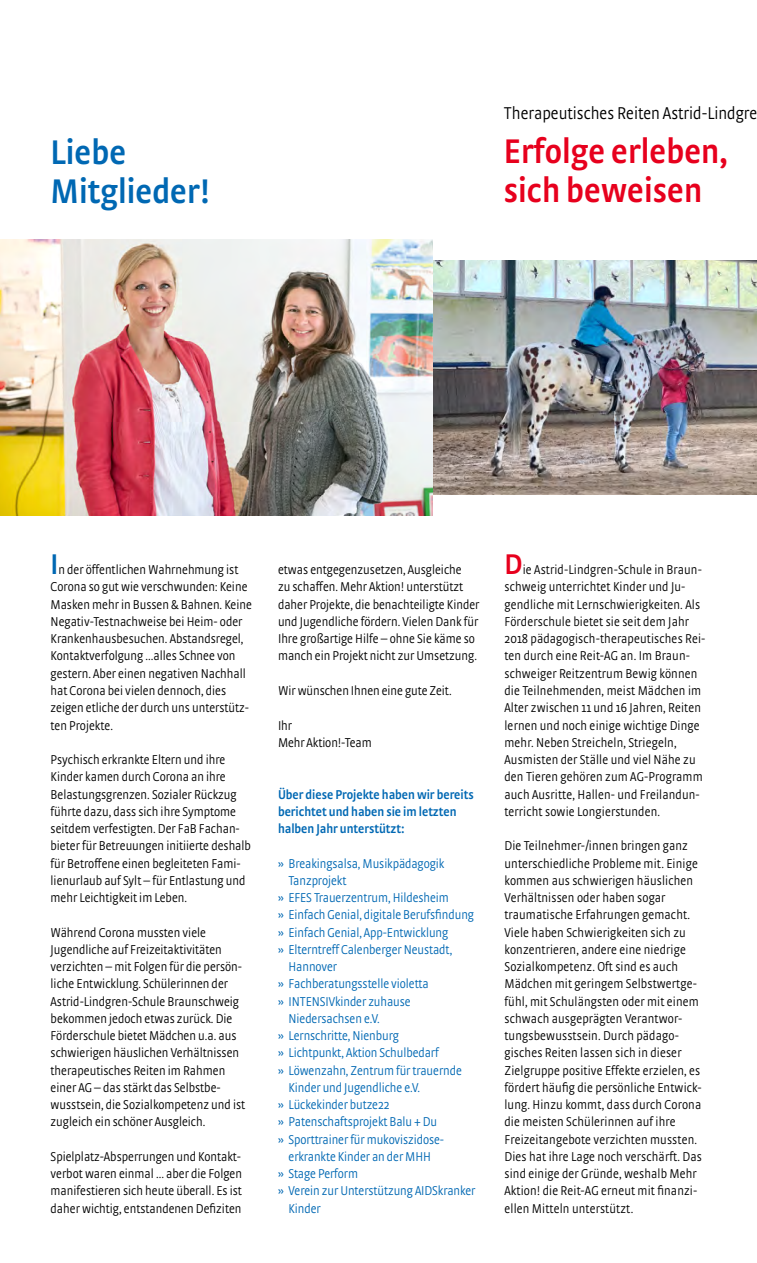
<style>
.page{position:relative;width:757px;height:1263px;background:#fff}
.page>*{position:absolute;margin:0;border:0;box-sizing:border-box;transform-origin:0 0}
.t1{font:600 36px/39px "Strada Cond";color:#e7001d}
.t2{font:600 36px/39px "Strada Cond";color:#0068b3}
.t3{font:600 30px "Strada Cond";color:#0068b3}
.t4{font:600 30px "Strada Cond";color:#e7001d}
.t5{font:300 18px "Strada Cond";color:#000}
.t6{font:300 13.5px/17.2px "Strada Cond";color:#000}
.t7{font:300 13.5px "Strada Cond";letter-spacing:-.005em;color:#0068b3}
.t8{font:600 13.5px/17.2px "Strada Cond";letter-spacing:-.005em;color:#0068b3}
</style>
<div class="page">
<img style="left:432px;top:261px;width:325px;height:234px">
<img style="left:0;top:240px;width:432px;height:276px">
<h1 class="t2" style="left:51px;top:131px;width:161px">Liebe<br>Mitglieder!</h1>
<h3 class="t5" style="left:504px;top:103px;width:255px">Therapeutisches Reiten Astrid-Lindgre</h3>
<h1 class="t1" style="left:504px;top:131px;width:226px">Erfolge erleben, sich beweisen</h1>
<h2 class="t3" style="left:51px;top:547px;width:9px">I</h2>
<p class="t6" style="left:51px;top:561px;width:203px;text-indent:8px">n der öffentlichen Wahrnehmung ist Corona so gut wie verschwunden: Keine Masken mehr in Bussen &amp; Bahnen. Keine Negativ-Testnachweise bei Heim- oder Krankenhausbesuchen. Abstandsregel, Kontaktverfolgung …alles Schnee von gestern. Aber einen negativen Nachhall hat Corona bei vielen dennoch, dies zeigen etliche der durch uns unterstütz&shy;ten Projekte.</p>
<p class="t6" style="left:51px;top:751px;width:202px">Psychisch erkrankte Eltern und ihre Kinder kamen durch Corona an ihre Belastungsgrenzen. Sozialer Rückzug führte dazu, dass sich ihre Symptome seitdem verfestigten. Der FaB Fachan&shy;bieter für Betreuungen initiierte deshalb für Betroffene einen begleiteten Fami&shy;lienurlaub auf Sylt – für Entlastung und mehr Leichtigkeit im Leben.</p>
<p class="t6" style="left:51px;top:923px;width:196px">Während Corona mussten viele Jugendliche auf Freizeitaktivitäten verzichten – mit Folgen für die persön&shy;liche Entwicklung. Schülerinnen der Astrid-Lindgren-Schule Braunschweig bekommen jedoch etwas zurück. Die Förderschule bietet Mädchen u.a. aus schwierigen häuslichen Verhältnissen therapeutisches Reiten im Rahmen einer AG – das stärkt das Selbstbe&shy;wusstsein, die Sozialkompetenz und ist zugleich ein schöner Ausgleich.</p>
<p class="t6" style="left:51px;top:1148px;width:193px;text-align:justify">Spielplatz-Absperrungen und Kontakt&shy;verbot waren einmal … aber die Folgen manifestieren sich heute überall. Es ist daher wichtig, entstandenen Defiziten</p>
<p class="t6" style="left:278px;top:561px;width:203px">etwas entgegenzusetzen, Ausgleiche<br>zu schaffen. Mehr Aktion! unterstützt daher Projekte, die benachteiligte Kinder und Jugendliche fördern. Vielen Dank für Ihre großartige Hilfe – ohne Sie käme so manch ein Projekt nicht zur Umsetzung.</p>
<p class="t6" style="left:278px;top:682px;width:175px">Wir wünschen Ihnen eine gute Zeit.</p>
<p class="t6" style="left:278px;top:716px;width:95px">Ihr<br>Mehr Aktion!-Team</p>
<p class="t8" style="left:278px;top:785px;width:197px">Über diese Projekte haben wir bereits berichtet und haben sie im letzten halben Jahr unterstützt:</p>
<p class="t7" style="left:278px;top:856px;width:168px">» Breakingsalsa, Musikpädagogik</p>
<p class="t7" style="left:288px;top:873px;width:59px">Tanzprojekt</p>
<p class="t7" style="left:278px;top:890px;width:172px">» EFES Trauerzentrum, Hildesheim</p>
<p class="t7" style="left:278px;top:907px;width:198px">» Einfach Genial, digitale Berufsfindung</p>
<p class="t7" style="left:278px;top:925px;width:172px">» Einfach Genial, App-Entwicklung</p>
<p class="t7" style="left:278px;top:942px;width:176px">» Elterntreff Calenberger Neustadt,</p>
<p class="t7" style="left:288px;top:959px;width:50px">Hannover</p>
<p class="t7" style="left:278px;top:976px;width:152px">» Fachberatungsstelle violetta</p>
<p class="t7" style="left:278px;top:994px;width:134px">» INTENSIVkinder zuhause</p>
<p class="t7" style="left:288px;top:1011px;width:93px">Niedersachsen e.V.</p>
<p class="t7" style="left:278px;top:1028px;width:122px">» Lernschritte, Nienburg</p>
<p class="t7" style="left:278px;top:1045px;width:162px">» Lichtpunkt, Aktion Schulbedarf</p>
<p class="t7" style="left:278px;top:1063px;width:185px">» Löwenzahn, Zentrum für trauernde</p>
<p class="t7" style="left:288px;top:1080px;width:133px">Kinder und Jugendliche e.V.</p>
<p class="t7" style="left:278px;top:1097px;width:113px">» Lückekinder butze22</p>
<p class="t7" style="left:278px;top:1114px;width:161px">» Patenschaftsprojekt Balu + Du</p>
<p class="t7" style="left:278px;top:1132px;width:168px">» Sporttrainer für mukoviszidose-</p>
<p class="t7" style="left:288px;top:1149px;width:144px">erkrankte Kinder an der MHH</p>
<p class="t7" style="left:278px;top:1166px;width:82px">» Stage Perform</p>
<p class="t7" style="left:278px;top:1183px;width:199px">» Verein zur Unterstützung AIDSkranker</p>
<p class="t7" style="left:288px;top:1201px;width:34px">Kinder</p>
<h2 class="t4" style="left:504px;top:547px;width:19px">D</h2>
<p class="t6" style="left:504px;top:561px;width:202px;text-indent:18px">ie Astrid-Lindgren-Schule in Braun&shy;schweig unterrichtet Kinder und Ju&shy;gendliche mit Lernschwierigkeiten. Als Förderschule bietet sie seit dem Jahr 2018 pädagogisch-therapeutisches Rei&shy;ten durch eine Reit-AG an. Im Braun&shy;schweiger Reitzentrum Bewig können die Teilnehmenden, meist Mädchen im Alter zwischen 11 und 16 Jahren, Reiten lernen und noch einige wichtige Dinge mehr. Neben Streicheln, Striegeln, Ausmisten der Ställe und viel Nähe zu den Tieren gehören zum AG-Programm auch Ausritte, Hallen- und Freilandun&shy;terricht sowie Longierstunden.</p>
<p class="t6" style="left:504px;top:837px;width:199px">Die Teilnehmer-/innen bringen ganz unterschiedliche Probleme mit. Einige kommen aus schwierigen häuslichen Verhältnissen oder haben sogar traumatische Erfahrungen gemacht.<br>Viele haben Schwierigkeiten sich zu konzentrieren, andere eine niedrige Sozialkompetenz. Oft sind es auch Mädchen mit geringem Selbstwertge&shy;fühl, mit Schulängsten oder mit einem schwach ausgeprägten Verantwor&shy;tungsbewusstsein. Durch pädago&shy;gisches Reiten lassen sich in dieser Zielgruppe positive Effekte erzielen, es fördert häufig die persönliche Entwick&shy;lung. Hinzu kommt, dass durch Corona die meisten Schülerinnen auf ihre Freizeitangebote verzichten mussten.<br>Dies hat ihre Lage noch verschärft. Das sind einige der Gründe, weshalb Mehr Aktion! die Reit-AG erneut mit finanzi&shy;ellen Mitteln unterstützt.</p>
</div>
